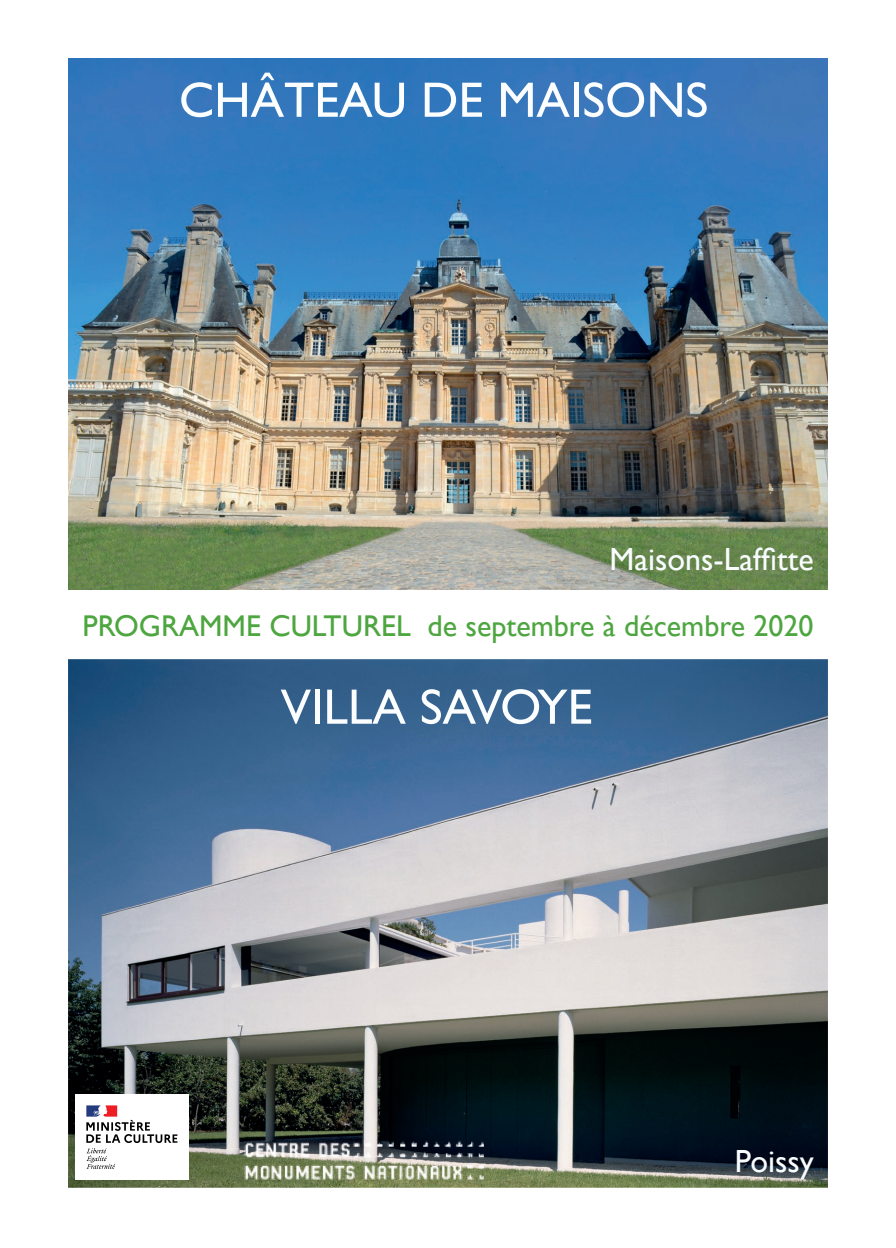
<style>
.page{position:relative;width:896px;height:1248px;background:#fff}
.page>*{position:absolute;margin:0;border:0;box-sizing:border-box;transform-origin:0 0}
.t1{font:50px "Gill Sans";color:#fbfdfe}
.t2{font:32px "Gill Sans";color:#f9fcfe}
.t3{font:30px "Gill Sans";color:#4da63f}
</style>
<div class="page">
<img style="left:68px;top:58px;width:760px;height:531px">
<img style="left:68px;top:659px;width:760px;height:528px">
<img style="left:244px;top:1140px;width:240px;height:39px">
<div style="left:75px;top:1094px;width:114px;height:85px;background:#fff"></div>
<svg style="left:86px;top:1148px;width:29px;height:20px"></svg>
<svg style="left:86px;top:1105px;width:91px;height:37px"></svg>
<h1 class="t1" style="left:179px;top:71px;width:531px">CHÂTEAU DE MAISONS</h1>
<p class="t2" style="left:609px;top:540px;width:206px">Maisons-Laffitte</p>
<p class="t3" style="left:83px;top:608px;width:732px">PROGRAMME CULTUREL de septembre à décembre 2020</p>
<h1 class="t1" style="left:281px;top:677px;width:313px">VILLA SAVOYE</h1>
<p class="t2" style="left:735px;top:1141px;width:80px">Poissy</p>
</div>
